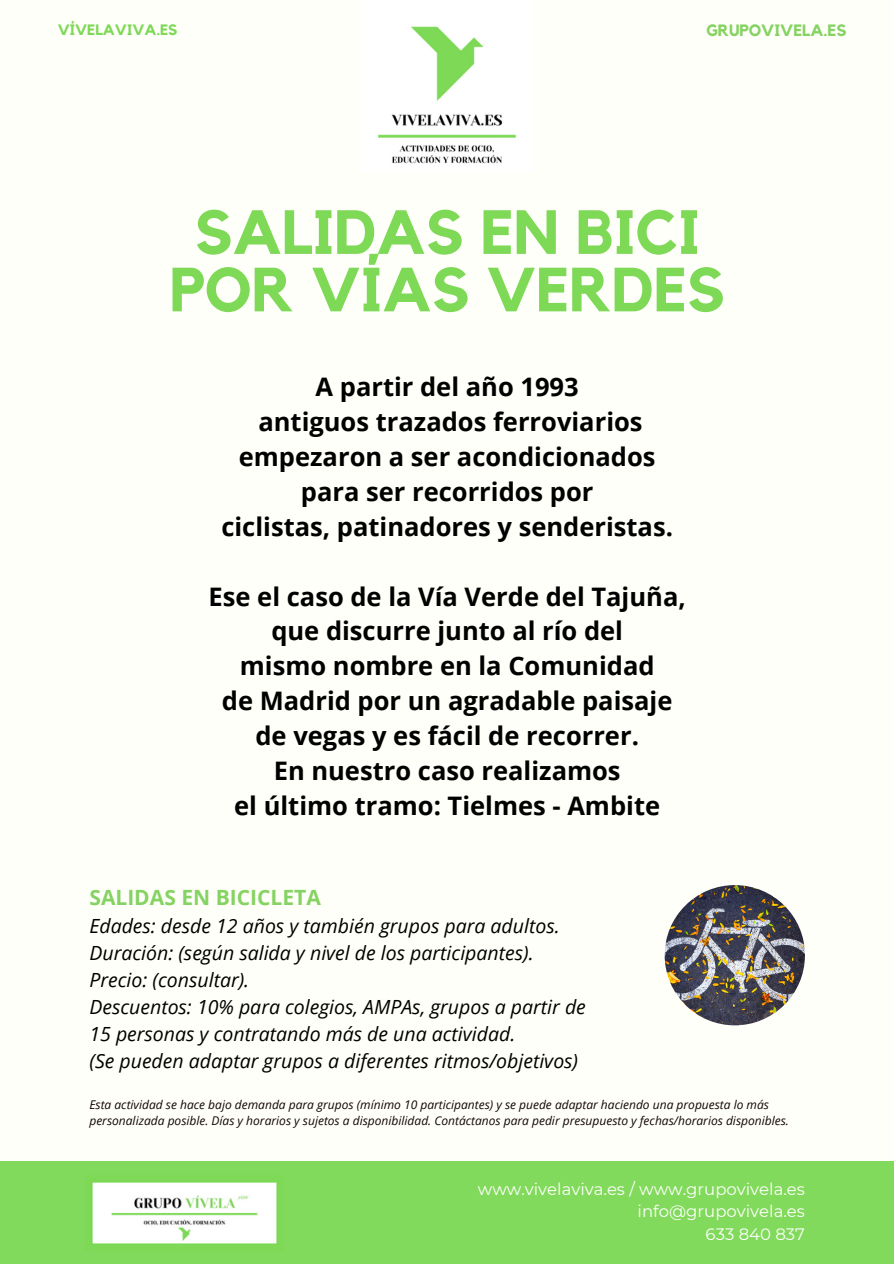
<style>
.page{position:relative;width:894px;height:1264px;background:#fff}
.page>*{position:absolute;margin:0;border:0;box-sizing:border-box;transform-origin:0 0}
.t1{font:700 61.5px "Kollektif";color:#7ed957}
.t2{font:700 25.5px "Open Sans";color:#000}
.t3{font:700 21px "Open Sans";color:#85d362}
.t4{font:italic 19.5px "Open Sans";color:#000}
.t5{font:16.5px "Montserrat";color:#fff}
.t6{font:700 16.35px "Kollektif";color:#85d362}
.t7{font:700 15px "Kollektif";color:#7ed957}
.t8{font:italic 12px/16px "Open Sans";color:#120605}
</style>
<div class="page">
<div style="left:0;top:0;width:893px;height:1263px;background:#fffff9"></div>
<div style="left:0;top:1161px;width:893px;height:102px;background:#81da5b"></div>
<img style="left:92px;top:1182px;width:185px;height:62px">
<img style="left:664px;top:885px;width:140px;height:140px;border-radius:50%">
<img style="left:378px;top:26px;width:138px;height:138px">
<p class="t7" style="left:58px;top:23px;width:121px">VÍVELAVIVA.ES</p>
<p class="t6" style="left:706px;top:23px;width:142px">GRUPOVIVELA.ES</p>
<p class="t1" style="left:194px;top:204px;width:506px">SALIDAS EN BICI</p>
<p class="t1" style="left:169px;top:261px;width:556px">POR VÍAS VERDES</p>
<p class="t2" style="left:315px;top:369px;width:264px">A partir del año 1993</p>
<p class="t2" style="left:258px;top:403px;width:385px">antiguos trazados ferroviarios</p>
<p class="t2" style="left:239px;top:438px;width:418px">empezaron a ser acondicionados</p>
<p class="t2" style="left:301px;top:473px;width:294px">para ser recorridos por</p>
<p class="t2" style="left:221px;top:508px;width:453px">ciclistas, patinadores y senderistas.</p>
<p class="t2" style="left:208px;top:578px;width:478px">Ese el caso de la Vía Verde del Tajuña,</p>
<p class="t2" style="left:271px;top:613px;width:353px">que discurre junto al río del</p>
<p class="t2" style="left:240px;top:648px;width:416px">mismo nombre en la Comunidad</p>
<p class="t2" style="left:222px;top:683px;width:452px">de Madrid por un agradable paisaje</p>
<p class="t2" style="left:255px;top:718px;width:385px">de vegas y es fácil de recorrer.</p>
<p class="t2" style="left:273px;top:753px;width:348px">En nuestro caso realizamos</p>
<p class="t2" style="left:234px;top:787px;width:427px">el último tramo: Tielmes - Ambite</p>
<p class="t3" style="left:89px;top:882px;width:233px">SALIDAS EN BICICLETA</p>
<p class="t4" style="left:89px;top:912px;width:471px">Edades: desde 12 años y también grupos para adultos.</p>
<p class="t4" style="left:89px;top:939px;width:445px">Duración: (según salida y nivel de los participantes).</p>
<p class="t4" style="left:89px;top:966px;width:161px">Precio: (consultar).</p>
<p class="t4" style="left:89px;top:993px;width:498px">Descuentos: 10% para colegios, AMPAs, grupos a partir de</p>
<p class="t4" style="left:89px;top:1020px;width:427px">15 personas y contratando más de una actividad.</p>
<p class="t4" style="left:89px;top:1047px;width:490px">(Se pueden adaptar grupos a diferentes ritmos/objetivos)</p>
<p class="t8" style="left:89px;top:1096px;width:700px">Esta actividad se hace bajo demanda para grupos (mínimo 10 participantes) y se puede adaptar haciendo una propuesta lo más personalizada posible. Días y horarios y sujetos a disponibilidad. Contáctanos para pedir presupuesto y fechas/horarios disponibles.</p>
<p class="t5" style="left:477px;top:1178px;width:328px">www.vivelaviva.es / www.grupovivela.es</p>
<p class="t5" style="left:637px;top:1201px;width:169px">info@grupovivela.es</p>
<p class="t5" style="left:705px;top:1223px;width:101px">633 840 837</p>
</div>
